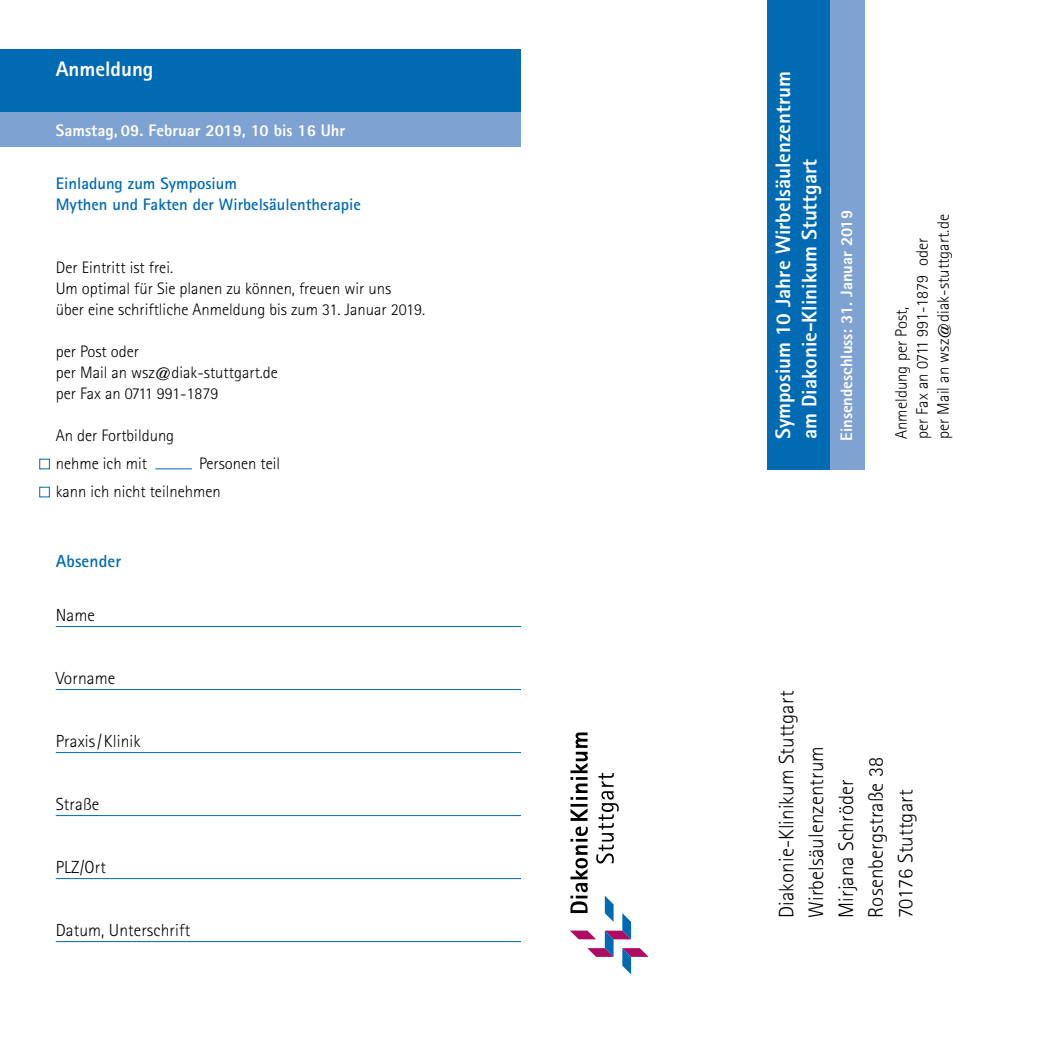
<style>
.page{position:relative;width:1042px;height:1042px;background:#fff}
.page>*{position:absolute;margin:0;border:0;box-sizing:border-box;transform-origin:0 0}
.t1{font:300 21px/29.8px "Rotis Sans Serif";letter-spacing:.005em;color:#000}
.t2{font:800 21px/26.2px "Rotis Sans Serif";color:#fff}
.t3{font:300 17.5px "Rotis Sans Serif";letter-spacing:.005em;color:#000}
.t4{font:700 17.5px "Rotis Sans Serif";letter-spacing:.005em;color:#006ab3}
.t5{font:300 16.62px/21px "Rotis Sans Serif";color:#000}
.t6{font:800 16.62px "Rotis Sans Serif";color:#fff}
.t7{font:700 16.62px/21px "Rotis Sans Serif";color:#006ab3}
</style>
<div class="page">
<div style="left:767px;top:0;width:64px;height:470px;background:#006ab3"></div>
<div style="left:830px;top:0;width:34px;height:470px;background:#7ea2d1"></div>
<svg style="left:570px;top:732px;width:78px;height:242px"></svg>
<hr style="left:56px;top:626px;width:465px;height:1px;background:#006ab3">
<hr style="left:56px;top:689px;width:465px;height:1px;background:#006ab3">
<hr style="left:56px;top:752px;width:465px;height:1px;background:#006ab3">
<hr style="left:56px;top:815px;width:465px;height:1px;background:#006ab3">
<hr style="left:56px;top:878px;width:465px;height:1px;background:#006ab3">
<hr style="left:56px;top:941px;width:465px;height:1px;background:#006ab3">
<div style="left:0;top:50px;width:521px;height:63px;background:#006ab3"></div>
<div style="left:0;top:113px;width:521px;height:34px;background:#7ea2d1"></div>
<div style="left:39px;top:459px;width:11px;height:10px;border:1px solid #006ab3"></div>
<div style="left:39px;top:487px;width:11px;height:10px;border:1px solid #006ab3"></div>
<hr style="left:155px;top:468px;width:37px;height:1px;background:#006ab3">
<p class="t2" style="left:56px;top:55px;width:99px">Anmeldung</p>
<p class="t6" style="left:56px;top:120px;width:291px">Samstag, 09. Februar 2019, 10 bis 16 Uhr</p>
<p class="t7" style="left:56px;top:172px;width:307px">Einladung zum Symposium<br>Mythen und Fakten der Wirbelsäulentherapie</p>
<p class="t5" style="left:56px;top:257px;width:371px">Der Eintritt ist frei.<br>Um optimal für Sie planen zu können, freuen wir uns<br>über eine schriftliche Anmeldung bis zum 31. Januar 2019.</p>
<p class="t5" style="left:56px;top:341px;width:224px">per Post oder<br>per Mail an wsz@diak-stuttgart.de per Fax an 0711 991-1879</p>
<p class="t5" style="left:56px;top:421px;width:120px;line-height:28px">An der Fortbildung nehme ich mit</p>
<p class="t5" style="left:56px;top:449px;width:226px;line-height:28px;text-indent:143px">Personen teil kann ich nicht teilnehmen</p>
<p class="t4" style="left:56px;top:550px;width:67px">Absender</p>
<p class="t3" style="left:56px;top:605px;width:41px">Name</p>
<p class="t3" style="left:56px;top:668px;width:61px">Vorname</p>
<p class="t3" style="left:56px;top:731px;width:86px">Praxis/Klinik</p>
<p class="t3" style="left:56px;top:794px;width:45px">Straße</p>
<p class="t3" style="left:56px;top:857px;width:52px">PLZ/Ort</p>
<p class="t3" style="left:56px;top:920px;width:136px">Datum, Unterschrift</p>
<p class="t2" style="left:769px;top:439px;width:369px;rotate:-90deg">Symposium 10 Jahre Wirbelsäulenzentrum am Diakonie-Klinikum Stuttgart</p>
<p class="t6" style="left:836px;top:441px;width:232px;rotate:-90deg">Einsendeschluss: 31. Januar 2019</p>
<p class="t5" style="left:891px;top:439px;width:226px;rotate:-90deg">Anmeldung per Post,<br>per Fax an 0711 991-1879 oder per Mail an wsz@diak-stuttgart.de</p>
<p class="t1" style="left:771px;top:918px;width:229px;rotate:-90deg">Diakonie-Klinikum Stuttgart<br>Wirbelsäulenzentrum<br>Mirjana Schröder<br>Rosenbergstraße 38<br>70176 Stuttgart</p>
</div>
